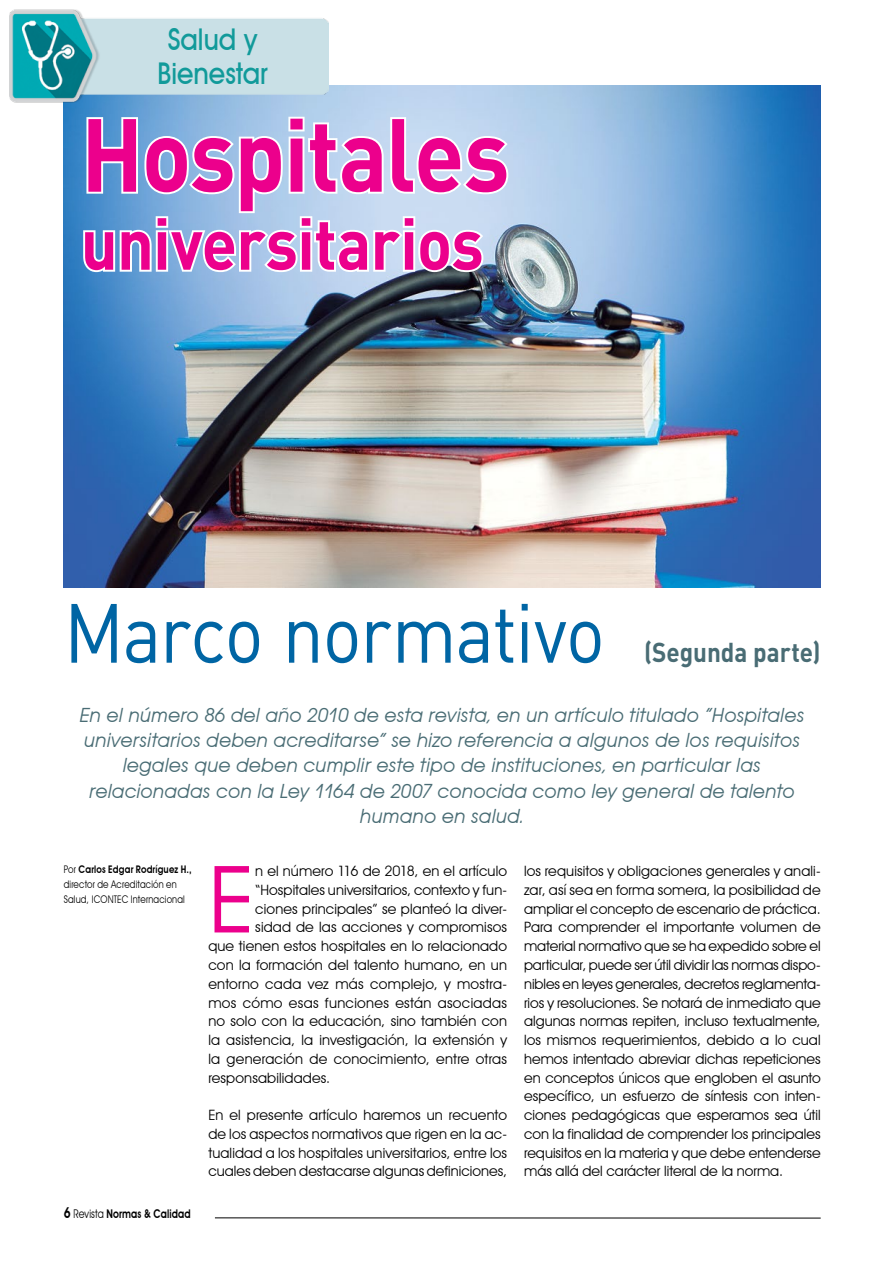
<style>
.page{position:relative;width:893px;height:1263px;background:#fff}
.page>*{position:absolute;margin:0;border:0;box-sizing:border-box;transform-origin:0 0}
.t1{font:700 102px "DIN";letter-spacing:-.02em;color:#ec008c;scale:.9 1}
.t2{font:93.3px "Avant Garde IT Cby BT";color:#ec008c}
.t3{font:82.5px "DIN";letter-spacing:-.02em;color:#0065a4;scale:.9 1}
.t4{font:700 72px "DIN";letter-spacing:-.015em;color:#ec008c;scale:.9 1}
.t5{font:500 30px/34.5px "Avant Garde IT Cby BT";color:#119a9a;text-align:center;scale:.9 1}
.t6{font:700 27px "DIN";color:#496c74;scale:.9 1}
.t7{font:21px/25.2px "Avant Gar Got Itc TEE Book Obli";color:#496c74;text-align:center}
.t8{font:14.25px/18.8px "Avant Garde IT Cby BT";letter-spacing:.01em;color:#000;text-align:justify}
.t9{font:600 12px "Avant Garde IT Cby BT";letter-spacing:.015em;color:#000;scale:.8 1}
.t10{font:10.5px/15px "Avant Garde IT Cby BT";letter-spacing:.02em;color:#000;scale:.85 1}
.s1{font-family:"Avant Garde IT Cby BT";font-style:italic;font-size:19.5px}
.s2{font-weight:600}
.s3{font-size:15px}
.s4{font-weight:400}
</style>
<div class="page">
<hr style="left:215px;top:1217px;width:606px;height:1px;background:#000">
<img style="left:63px;top:85px;width:757px;height:503px">
<img style="left:10px;top:10px;width:319px;height:92px">
<svg style="left:81px;top:115px;width:429px;height:159px"></svg>
<h3 class="t5" style="left:158px;top:21px;width:124px">Salud y<br>Bienestar</h3>
<h1 class="t1" style="left:81px;top:88px;width:478px">Hospitales</h1>
<h3 class="t4" style="left:81px;top:197px;width:449px">universitarios</h3>
<h3 class="t3" style="left:64px;top:581px;width:603px">Marco normativo</h3>
<h3 class="t6" style="left:644px;top:635px;width:198px">(Segunda parte)</h3>
<p class="t7" style="left:79px;top:703px;width:726px">En el número 86 del a<span class="s1">ñ</span>o 2010 de esta revista, en un artículo titulado “Hospitales universitarios deben acreditarse” se hizo referencia a algunos de los requisitos legales que deben cumplir este tipo de instituciones, en particular las relacionadas con la Ley 1164 de 2007 conocida como ley general de talento humano en salud.</p>
<p class="t10" style="left:64px;top:862px;width:152px">Por <span class="s2">Carlos Edgar Rodríguez H., </span>director de Acreditación en<br>Salud, ICONTEC Internacional</p>
<p class="t9" style="left:64px;top:1206px;width:160px"><span class="s3">6</span> <span class="s4">Revista</span> Normas &amp; Calidad</p>
<h2 class="t2" style="left:208px;top:843px;width:48px">E</h2>
<p class="t8" style="left:255px;top:862px;width:253px">n el número 116 de 2018, en el artículo</p>
<p class="t8" style="left:255px;top:880px;width:253px">“Hospitales universitarios, contexto y fun-</p>
<p class="t8" style="left:255px;top:899px;width:253px">ciones principales” se planteó la diver-</p>
<p class="t8" style="left:255px;top:918px;width:253px">sidad de las acciones y compromisos</p>
<p class="t8" style="left:208px;top:937px;width:300px">que tienen estos hospitales en lo relacionado</p>
<p class="t8" style="left:208px;top:955px;width:300px">con la formación del talento humano, en un</p>
<p class="t8" style="left:208px;top:974px;width:300px">entorno cada vez más complejo, y mostra-</p>
<p class="t8" style="left:208px;top:993px;width:300px">mos cómo esas funciones están asociadas</p>
<p class="t8" style="left:208px;top:1012px;width:300px">no solo con la educación, sino también con</p>
<p class="t8" style="left:208px;top:1030px;width:300px">la asistencia, la investigación, la extensión y</p>
<p class="t8" style="left:208px;top:1049px;width:300px">la generación de conocimiento, entre otras</p>
<p class="t8" style="left:208px;top:1068px;width:123px">responsabilidades.</p>
<p class="t8" style="left:208px;top:1105px;width:300px">En el presente artículo haremos un recuento de los aspectos normativos que rigen en la ac&shy;tualidad a los hospitales universitarios, entre los cuales deben destacarse algunas definiciones,</p>
<p class="t8" style="left:524px;top:862px;width:298px">los requisitos y obligaciones generales y anali&shy;zar, así sea en forma somera, la posibilidad de ampliar el concepto de escenario de práctica.<br>Para comprender el importante volumen de material normativo que se ha expedido sobre el particular, puede ser útil dividir las normas dispo&shy;nibles en leyes generales, decretos reglamenta&shy;rios y resoluciones. Se notará de inmediato que algunas normas repiten, incluso textualmente, los mismos requerimientos, debido a lo cual hemos intentado abreviar dichas repeticiones en conceptos únicos que engloben el asunto específico, un esfuerzo de síntesis con inten&shy;ciones pedagógicas que esperamos sea útil con la finalidad de comprender los principales requisitos en la materia y que debe entenderse más allá del carácter literal de la norma.</p>
</div>
